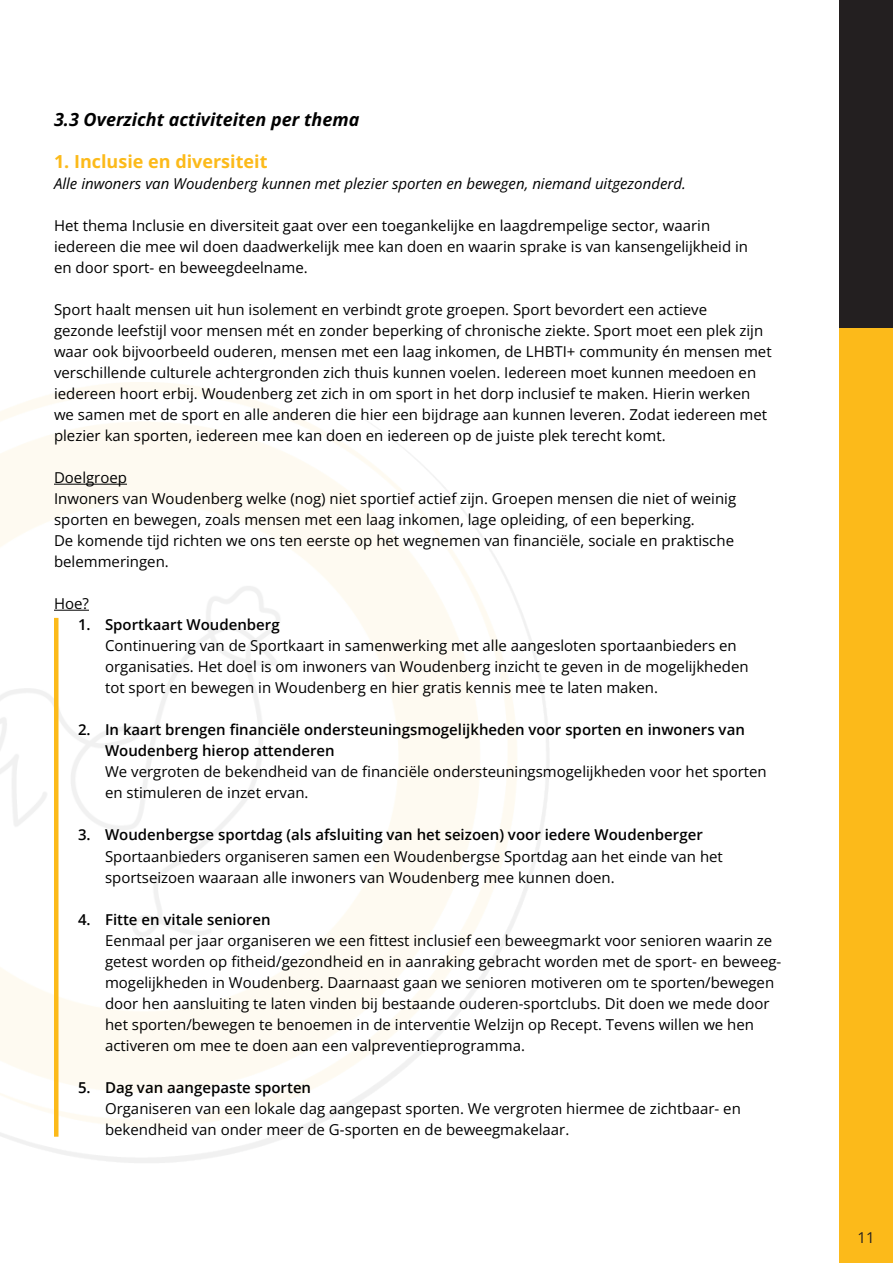
<style>
.page{position:relative;width:893px;height:1263px;background:#fff}
.page>*{position:absolute;margin:0;border:0;box-sizing:border-box;transform-origin:0 0}
.t1{font:italic 700 18px "Open Sans";color:#000}
.t2{font:700 18px "Open Sans";color:#fcba1a}
.t3{font:15px/21px "Open Sans";color:#000}
.t4{font:600 15px/21px "Open Sans";color:#000}
.t5{font:italic 15px "Open Sans";color:#000}
.t6{font:600 15px "Open Sans";color:#000}
.t7{font:15px "Open Sans";color:#231f20}
</style>
<div class="page">
<div style="left:839px;top:0;width:54px;height:328px;background:#231f20"></div>
<div style="left:839px;top:328px;width:54px;height:935px;background:#fcba1a"></div>
<hr style="left:54px;top:484px;width:73px;height:1px;background:#000">
<hr style="left:54px;top:610px;width:35px;height:1px;background:#000">
<hr style="left:54px;top:618px;width:4px;height:519px;background:#fcba1a">
<p class="t1" style="left:54px;top:107px;width:307px">3.3 Overzicht activiteiten per thema</p>
<p class="t2" style="left:54px;top:149px;width:215px">1. Inclusie en diversiteit</p>
<p class="t5" style="left:54px;top:173px;width:633px">Alle inwoners van Woudenberg kunnen met plezier sporten en bewegen, niemand uitgezonderd.</p>
<p class="t3" style="left:54px;top:215px;width:696px">Het thema Inclusie en diversiteit gaat over een toegankelijke en laagdrempelige sector, waarin iedereen die mee wil doen daadwerkelijk mee kan doen en waarin sprake is van kansengelijkheid in en door sport- en beweegdeelname.</p>
<p class="t3" style="left:54px;top:299px;width:719px">Sport haalt mensen uit hun isolement en verbindt grote groepen. Sport bevordert een actieve<br>gezonde leefstijl voor mensen mét en zonder beperking of chronische ziekte. Sport moet een plek zijn waar ook bijvoorbeeld ouderen, mensen met een laag inkomen, de LHBTI+ community én mensen met verschillende culturele achtergronden zich thuis kunnen voelen. Iedereen moet kunnen meedoen en iedereen hoort erbij. Woudenberg zet zich in om sport in het dorp inclusief te maken. Hierin werken we samen met de sport en alle anderen die hier een bijdrage aan kunnen leveren. Zodat iedereen met plezier kan sporten, iedereen mee kan doen en iedereen op de juiste plek terecht komt.</p>
<p class="t3" style="left:54px;top:467px;width:684px">Doelgroep<br>Inwoners van Woudenberg welke (nog) niet sportief actief zijn. Groepen mensen die niet of weinig sporten en bewegen, zoals mensen met een laag inkomen, lage opleiding, of een beperking.<br>De komende tijd richten we ons ten eerste op het wegnemen van financiële, sociale en praktische belemmeringen.</p>
<p class="t3" style="left:54px;top:593px;width:36px">Hoe?</p>
<p class="t6" style="left:78px;top:614px;width:203px">1. Sportkaart Woudenberg</p>
<p class="t3" style="left:105px;top:635px;width:645px">Continuering van de Sportkaart in samenwerking met alle aangesloten sportaanbieders en organisaties. Het doel is om inwoners van Woudenberg inzicht te geven in de mogelijkheden tot sport en bewegen in Woudenberg en hier gratis kennis mee te laten maken.</p>
<p class="t4" style="left:105px;top:719px;width:641px;text-indent:-27px">2. In kaart brengen financiële ondersteuningsmogelijkheden voor sporten en inwoners van<br>Woudenberg hierop attenderen</p>
<p class="t3" style="left:105px;top:761px;width:663px">We vergroten de bekendheid van de financiële ondersteuningsmogelijkheden voor het sporten en stimuleren de inzet ervan.</p>
<p class="t4" style="left:78px;top:824px;width:626px">3. Woudenbergse sportdag (als afsluiting van het seizoen) voor iedere Woudenberger</p>
<p class="t3" style="left:105px;top:845px;width:619px">Sportaanbieders organiseren samen een Woudenbergse Sportdag aan het einde van het sportseizoen waaraan alle inwoners van Woudenberg mee kunnen doen.</p>
<p class="t4" style="left:78px;top:908px;width:194px">4. Fitte en vitale senioren</p>
<p class="t3" style="left:105px;top:929px;width:678px">Eenmaal per jaar organiseren we een fittest inclusief een beweegmarkt voor senioren waarin ze getest worden op fitheid/gezondheid en in aanraking gebracht worden met de sport- en beweeg&shy;mogelijkheden in Woudenberg. Daarnaast gaan we senioren motiveren om te sporten/bewegen door hen aansluiting te laten vinden bij bestaande ouderen-sportclubs. Dit doen we mede door het sporten/bewegen te benoemen in de interventie Welzijn op Recept. Tevens willen we hen activeren om mee te doen aan een valpreventieprogramma.</p>
<p class="t4" style="left:78px;top:1076px;width:235px">5. Dag van aangepaste sporten</p>
<p class="t3" style="left:105px;top:1097px;width:637px">Organiseren van een lokale dag aangepast sporten. We vergroten hiermee de zichtbaar- en bekendheid van onder meer de G-sporten en de beweegmakelaar.</p>
<p class="t7" style="left:857px;top:1227px;width:19px">11</p>
</div>
